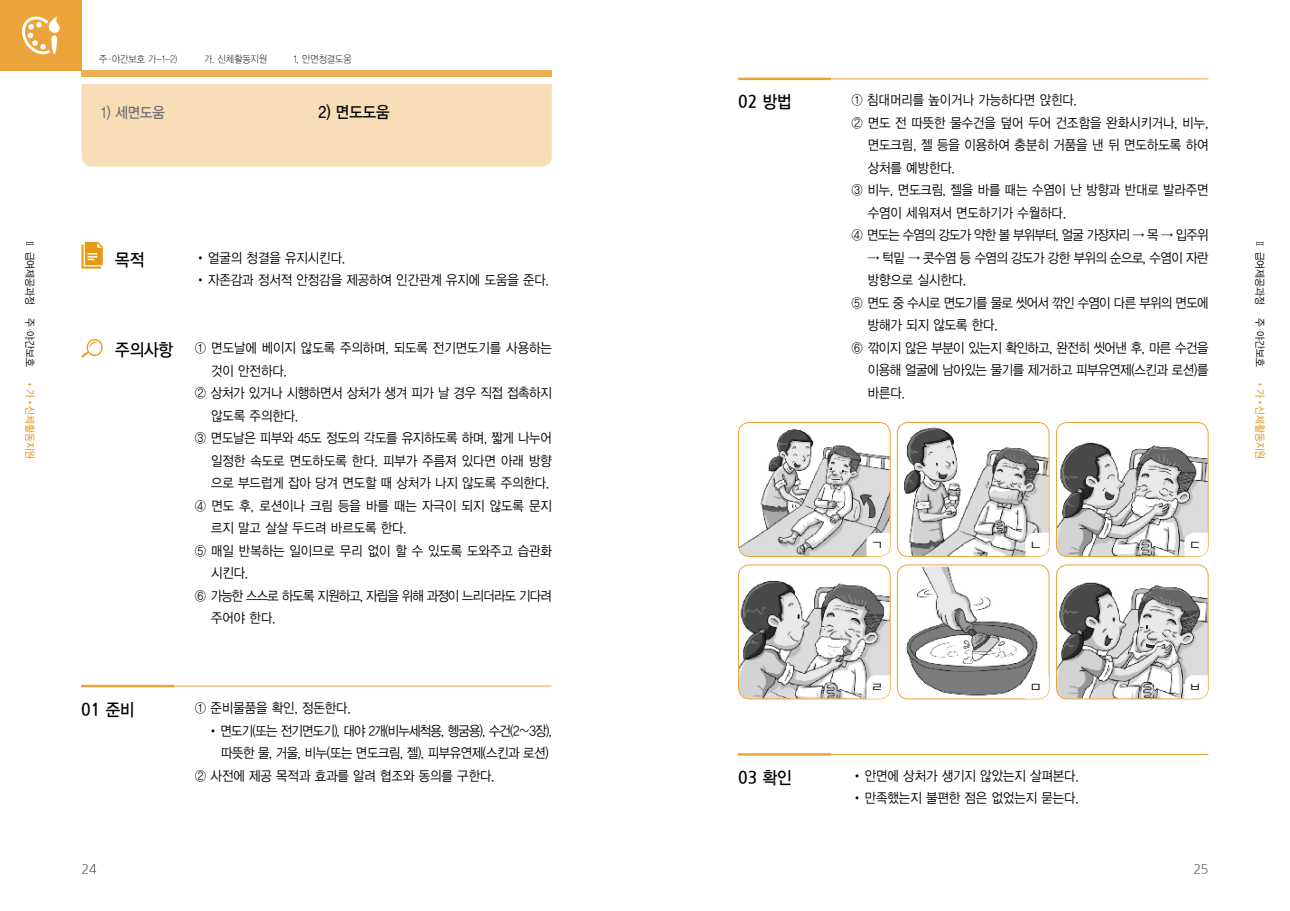
<style>
.page{position:relative;width:1290px;height:911px;background:#fff}
.page>*{position:absolute;margin:0;border:0;box-sizing:border-box;transform-origin:0 0}
.t1{font:700 17.5px "Nanum Gothic";color:#000;scale:.9 1}
.t2{font:17.5px "YDVYGO13";color:#000;scale:.9 1}
.t3{font:16.25px "YDVYGO13";color:#000;scale:.9 1}
.t4{font:15px "YDVYGO13";color:#727171;scale:.9 1}
.t5{font:13.75px "YDVYGO12";color:#000;scale:.9 1}
.t6{font:13.75px "YDVYGO12";letter-spacing:-.06em;color:#000;scale:.9 1}
.t7{font:13.75px "YDVYGO12";letter-spacing:-.03em;color:#000;scale:.9 1}
.t8{font:13.75px "YDVYGO12";letter-spacing:-.02em;color:#000;scale:.9 1}
.t9{font:13.75px "YDVYGO12";letter-spacing:-.04em;color:#000;scale:.9 1}
.t10{font:13.75px "YDVYGO12";letter-spacing:-.05em;color:#000;scale:.9 1}
.t11{font:13.75px "YDVYGO12";color:#000}
.t12{font:300 12.5px "Nanum Gothic";color:#000}
.t13{font:10.62px "YDVYGO12";color:#000;scale:.9 1}
.t14{font:10.62px "YDVYGO12";color:#e48e00;scale:.9 1}
.t15{font:10px "YDVYGO11";color:#000;scale:.9 1}
.s1{font-family:"YDVY Mj O12"}
.s2{font-family:"YDVYGO11"}
.s3{font-family:"YDVYGO13";font-weight:400}
</style>
<div class="page">
<svg style="left:81px;top:242px;width:22px;height:27px"></svg>
<svg style="left:81px;top:339px;width:22px;height:18px"></svg>
<div style="left:0;top:0;width:82px;height:71px;background:#eaa439"></div>
<svg style="left:22px;top:16px;width:38px;height:39px"></svg>
<div style="left:81px;top:84px;width:471px;height:83px;background:#f8deb7"></div>
<div style="left:81px;top:71px;width:471px;height:6px;background:#edb052"></div>
<hr style="left:81px;top:685px;width:93px;height:2px;background:#eaa439">
<hr style="left:172px;top:686px;width:379px;height:1px;background:#eaa439">
<img style="left:740px;top:423px;width:150px;height:133px">
<div style="left:738px;top:422px;width:152px;height:135px;border:1px solid #eaa439;border-radius:11px"></div>
<svg style="left:866px;top:533px;width:24px;height:23px"></svg>
<img style="left:1057px;top:423px;width:151px;height:133px">
<div style="left:1056px;top:422px;width:152px;height:135px;border:1px solid #eaa439;border-radius:11px"></div>
<svg style="left:1184px;top:533px;width:24px;height:23px"></svg>
<img style="left:897px;top:566px;width:152px;height:132px">
<div style="left:897px;top:564px;width:152px;height:135px;border:1px solid #eaa439;border-radius:11px"></div>
<svg style="left:1025px;top:675px;width:24px;height:23px"></svg>
<img style="left:897px;top:423px;width:152px;height:133px">
<div style="left:897px;top:422px;width:152px;height:135px;border:1px solid #eaa439;border-radius:11px"></div>
<svg style="left:1025px;top:533px;width:24px;height:23px"></svg>
<img style="left:739px;top:565px;width:151px;height:133px">
<div style="left:738px;top:564px;width:152px;height:135px;border:1px solid #eaa439;border-radius:11px"></div>
<svg style="left:866px;top:675px;width:24px;height:23px"></svg>
<img style="left:1057px;top:565px;width:151px;height:133px">
<div style="left:1056px;top:564px;width:152px;height:135px;border:1px solid #eaa439;border-radius:11px"></div>
<svg style="left:1184px;top:675px;width:24px;height:23px"></svg>
<hr style="left:738px;top:78px;width:93px;height:2px;background:#eaa439">
<hr style="left:829px;top:79px;width:379px;height:1px;background:#eaa439">
<hr style="left:738px;top:753px;width:93px;height:2px;background:#eaa439">
<hr style="left:829px;top:754px;width:379px;height:1px;background:#eaa439">
<p class="t15" style="left:99px;top:53px;width:88px">주·야간보호 가-1-2)</p>
<p class="t15" style="left:204px;top:53px;width:72px">가. 신체활동지원</p>
<p class="t15" style="left:294px;top:53px;width:66px">1. 안면청결도움</p>
<p class="t4" style="left:101px;top:102px;width:73px">1) 세면도움</p>
<p class="t3" style="left:318px;top:102px;width:81px">2) 면도도움</p>
<p class="t13" style="left:37px;top:239px;width:74px;rotate:90deg"><span class="s1">Ⅱ</span> 급여제공과정</p>
<p class="t13" style="left:37px;top:318px;width:56px;rotate:90deg">주<span class="s2">·</span>야간보호</p>
<p class="t14" style="left:37px;top:380px;width:89px;rotate:90deg">•가•신체활동지원</p>
<p class="t2" style="left:115px;top:248px;width:34px">목적</p>
<p class="t2" style="left:115px;top:338px;width:66px">주의사항</p>
<p class="t5" style="left:195px;top:249px;width:168px"><span class="s2">•</span>얼굴의 청결을 유지시킨다.</p>
<p class="t5" style="left:195px;top:271px;width:395px"><span class="s2">•</span>자존감과 정서적 안정감을 제공하여 인간관계 유지에 도움을 준다.</p>
<p class="t5" style="left:195px;top:339px;width:398px">① 면도날에 베이지 않도록 주의하며, 되도록 전기면도기를 사용하는</p>
<p class="t5" style="left:211px;top:361px;width:86px">것이 안전하다.</p>
<p class="t8" style="left:195px;top:384px;width:398px">② 상처가 있거나 시행하면서 상처가 생겨 피가 날 경우 직접 접촉하지</p>
<p class="t5" style="left:211px;top:406px;width:98px">않도록 주의한다.</p>
<p class="t8" style="left:195px;top:429px;width:398px">③ 면도날은 피부와 45도 정도의 각도를 유지하도록 하며, 짧게 나누어</p>
<p class="t5" style="left:211px;top:451px;width:380px">일정한 속도로 면도하도록 한다. 피부가 주름져 있다면 아래 방향</p>
<p class="t5" style="left:211px;top:473px;width:377px">으로 부드럽게 잡아 당겨 면도할 때 상처가 나지 않도록 주의한다.</p>
<p class="t5" style="left:195px;top:496px;width:398px">④ 면도 후, 로션이나 크림 등을 바를 때는 자극이 되지 않도록 문지</p>
<p class="t5" style="left:211px;top:518px;width:219px">르지 말고 살살 두드려 바르도록 한다.</p>
<p class="t5" style="left:195px;top:541px;width:398px">⑤ 매일 반복하는 일이므로 무리 없이 할 수 있도록 도와주고 습관화</p>
<p class="t5" style="left:211px;top:563px;width:43px">시킨다.</p>
<p class="t6" style="left:195px;top:586px;width:398px">⑥ 가능한 스스로 하도록 지원하고, 자립을 위해 과정이 느리더라도 기다려</p>
<p class="t5" style="left:211px;top:608px;width:73px">주어야 한다.</p>
<p class="t1" style="left:81px;top:701px;width:61px">01 <span class="s3">준비</span></p>
<p class="t5" style="left:195px;top:698px;width:175px">① 준비물품을 확인, 정돈한다.</p>
<p class="t6" style="left:207px;top:721px;width:384px"><span class="s2">•</span> 면도기(또는 전기면도기), 대야 2개(비누세척용, 헹굼용), 수건(2∼3장),</p>
<p class="t7" style="left:221px;top:743px;width:365px">따뜻한 물, 거울, 비누(또는 면도크림, 젤), 피부유연제(스킨과 로션)</p>
<p class="t5" style="left:195px;top:766px;width:334px">② 사전에 제공 목적과 효과를 알려 협조와 동의를 구한다.</p>
<p class="t12" style="left:81px;top:862px;width:17px">24</p>
<p class="t1" style="left:738px;top:93px;width:61px">02 <span class="s3">방법</span></p>
<p class="t1" style="left:738px;top:768px;width:61px">03 <span class="s3">확인</span></p>
<p class="t5" style="left:851px;top:91px;width:252px">① 침대머리를 높이거나 가능하다면 앉힌다.</p>
<p class="t5" style="left:851px;top:114px;width:398px">② 면도 전 따뜻한 물수건을 덮어 두어 건조함을 완화시키거나, 비누,</p>
<p class="t5" style="left:868px;top:136px;width:380px">면도크림, 젤 등을 이용하여 충분히 거품을 낸 뒤 면도하도록 하여</p>
<p class="t5" style="left:868px;top:159px;width:98px">상처를 예방한다.</p>
<p class="t5" style="left:851px;top:181px;width:398px">③ 비누, 면도크림, 젤을 바를 때는 수염이 난 방향과 반대로 발라주면</p>
<p class="t5" style="left:868px;top:204px;width:222px">수염이 세워져서 면도하기가 수월하다.</p>
<p class="t6" style="left:851px;top:226px;width:398px">④ 면도는 수염의 강도가 약한 볼 부위부터, 얼굴 가장자리 → 목 → 입주위</p>
<p class="t9" style="left:868px;top:248px;width:380px">→ 턱밑 → 콧수염 등 수염의 강도가 강한 부위의 순으로, 수염이 자란</p>
<p class="t5" style="left:868px;top:271px;width:111px">방향으로 실시한다.</p>
<p class="t10" style="left:851px;top:293px;width:398px">⑤ 면도 중 수시로 면도기를 물로 씻어서 깎인 수염이 다른 부위의 면도에</p>
<p class="t5" style="left:868px;top:316px;width:146px">방해가 되지 않도록 한다.</p>
<p class="t9" style="left:851px;top:338px;width:398px">⑥ 깎이지 않은 부분이 있는지 확인하고, 완전히 씻어낸 후, 마른 수건을</p>
<p class="t7" style="left:868px;top:361px;width:380px">이용해 얼굴에 남아있는 물기를 제거하고 피부유연제(스킨과 로션)를</p>
<p class="t5" style="left:868px;top:383px;width:43px">바른다.</p>
<p class="t11" style="left:1029px;top:535px;width:14px">ㄴ</p>
<p class="t11" style="left:871px;top:535px;width:14px">ㄱ</p>
<p class="t11" style="left:1189px;top:535px;width:14px">ㄷ</p>
<p class="t13" style="left:1267px;top:239px;width:74px;rotate:90deg"><span class="s1">Ⅱ</span> 급여제공과정</p>
<p class="t13" style="left:1267px;top:318px;width:56px;rotate:90deg">주<span class="s2">·</span>야간보호</p>
<p class="t14" style="left:1267px;top:380px;width:89px;rotate:90deg">•가•신체활동지원</p>
<p class="t11" style="left:871px;top:677px;width:14px">ㄹ</p>
<p class="t11" style="left:1188px;top:677px;width:14px">ㅂ</p>
<p class="t11" style="left:1029px;top:677px;width:14px">ㅁ</p>
<p class="t5" style="left:851px;top:766px;width:254px"><span class="s2">•</span>안면에 상처가 생기지 않았는지 살펴본다.</p>
<p class="t5" style="left:851px;top:788px;width:254px"><span class="s2">•</span>만족했는지 불편한 점은 없었는지 묻는다.</p>
<p class="t12" style="left:1193px;top:862px;width:17px">25</p>
</div>
